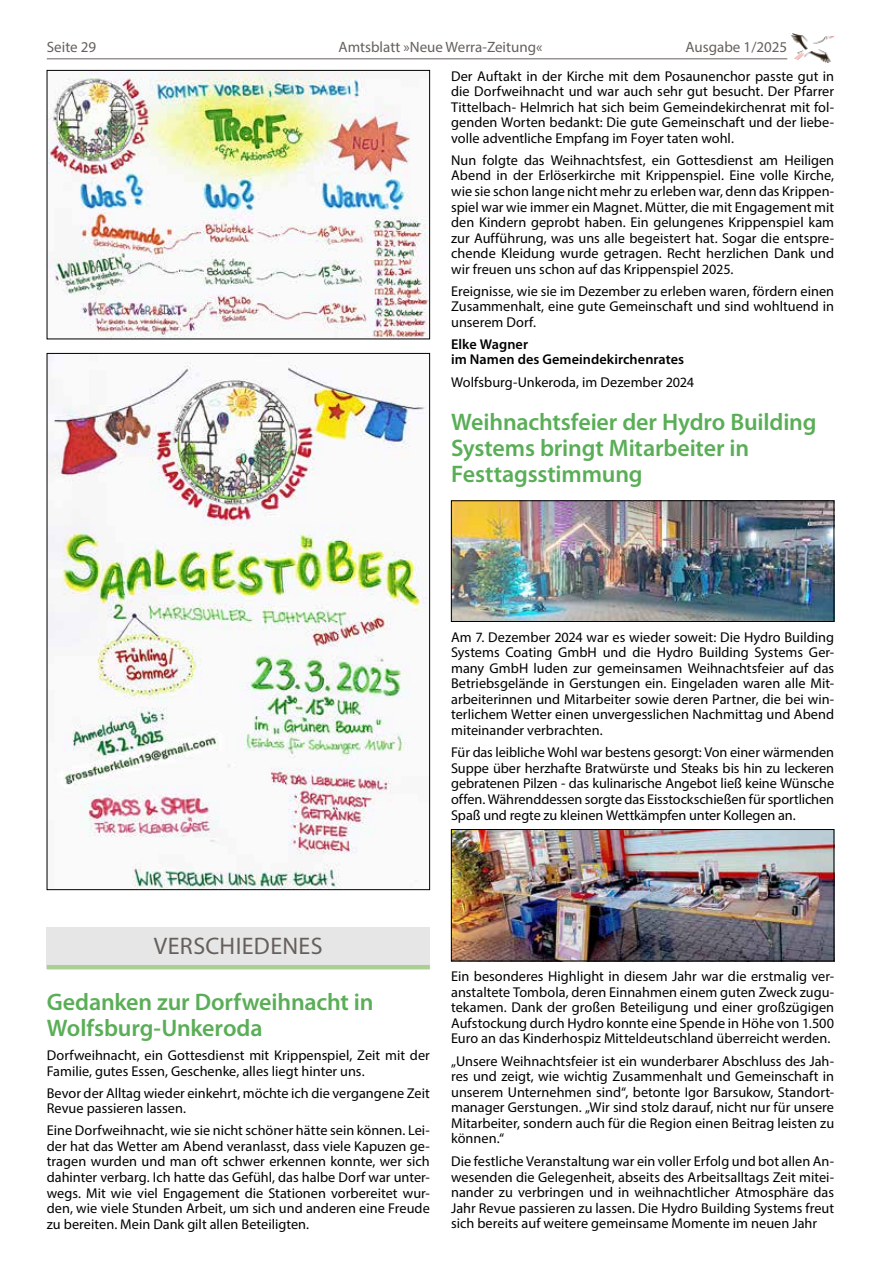
<style>
.page{position:relative;width:881px;height:1263px;background:#fff}
.page>*{position:absolute;margin:0;border:0;box-sizing:border-box;transform-origin:0 0}
.t1{font:600 24px/26.1px "Myriad Pro";letter-spacing:-.01em;color:#5aae57}
.t2{font:24px "Myriad Pro";letter-spacing:.015em;color:#66605c}
.t3{font:15px "Myriad Pro";color:#66605c}
.t4{font:14.25px/15.6px "Myriad Pro";color:#000;text-align:justify}
.t5{font:600 14.25px/15.6px "Myriad Pro";letter-spacing:.005em;color:#000}
</style>
<div class="page">
<hr style="left:47px;top:58px;width:740px;height:1px;background:#66605c">
<img style="left:791px;top:33px;width:42px;height:30px">
<img style="left:453px;top:502px;width:378px;height:118px">
<div style="left:451px;top:500px;width:382px;height:122px;border:1px solid #000"></div>
<img style="left:453px;top:831px;width:378px;height:128px">
<div style="left:451px;top:829px;width:382px;height:132px;border:1px solid #000"></div>
<img style="left:49px;top:72px;width:378px;height:265px">
<img style="left:49px;top:355px;width:378px;height:533px">
<div style="left:47px;top:928px;width:382px;height:41px;background:#e7e6e6"></div>
<hr style="left:47px;top:965px;width:382px;height:4px;background:#a9cf93">
<p class="t3" style="left:47px;top:37px;width:51px">Seite 29</p>
<p class="t3" style="left:338px;top:37px;width:205px">Amtsblatt »Neue Werra-Zeitung«</p>
<p class="t3" style="left:685px;top:37px;width:103px">Ausgabe 1/2025</p>
<p class="t4" style="left:451px;top:68px;width:384px">Der Auftakt in der Kirche mit dem Posaunenchor passte gut in die Dorfweihnacht und war auch sehr gut besucht. Der Pfarrer Tittelbach- Helmrich hat sich beim Gemeindekirchenrat mit fol&shy;genden Worten bedankt: Die gute Gemeinschaft und der liebe&shy;volle adventliche Empfang im Foyer taten wohl.</p>
<p class="t4" style="left:451px;top:152px;width:384px">Nun folgte das Weihnachtsfest, ein Gottesdienst am Heiligen Abend in der Erlöserkirche mit Krippenspiel. Eine volle Kirche, wie sie schon lange nicht mehr zu erleben war, denn das Krippen&shy;spiel war wie immer ein Magnet. Mütter, die mit Engagement mit den Kindern geprobt haben. Ein gelungenes Krippenspiel kam zur Aufführung, was uns alle begeistert hat. Sogar die entspre&shy;chende Kleidung wurde getragen. Recht herzlichen Dank und wir freuen uns schon auf das Krippenspiel 2025.</p>
<p class="t4" style="left:451px;top:283px;width:384px">Ereignisse, wie sie im Dezember zu erleben waren, fördern einen Zusammenhalt, eine gute Gemeinschaft und sind wohltuend in unserem Dorf.</p>
<p class="t5" style="left:451px;top:336px;width:234px">Elke Wagner<br>im Namen des Gemeindekirchenrates</p>
<p class="t4" style="left:451px;top:374px;width:244px">Wolfsburg-Unkeroda, im Dezember 2024</p>
<h1 class="t1" style="left:451px;top:408px;width:367px">Weihnachtsfeier der Hydro Building<br>Systems bringt Mitarbeiter in<br>Festtagsstimmung</h1>
<p class="t4" style="left:451px;top:629px;width:384px">Am 7. Dezember 2024 war es wieder soweit: Die Hydro Building Systems Coating GmbH und die Hydro Building Systems Ger&shy;many GmbH luden zur gemeinsamen Weihnachtsfeier auf das Betriebsgelände in Gerstungen ein. Eingeladen waren alle Mit&shy;arbeiterinnen und Mitarbeiter sowie deren Partner, die bei win&shy;terlichem Wetter einen unvergesslichen Nachmittag und Abend miteinander verbrachten.</p>
<p class="t4" style="left:451px;top:744px;width:384px">Für das leibliche Wohl war bestens gesorgt: Von einer wärmenden Suppe über herzhafte Bratwürste und Steaks bis hin zu leckeren gebratenen Pilzen - das kulinarische Angebot ließ keine Wünsche offen. Währenddessen sorgte das Eisstockschießen für sportlichen Spaß und regte zu kleinen Wettkämpfen unter Kollegen an.</p>
<h1 class="t2" style="left:154px;top:931px;width:170px">VERSCHIEDENES</h1>
<h1 class="t1" style="left:47px;top:988px;width:328px">Gedanken zur Dorfweihnacht in<br>Wolfsburg-Unkeroda</h1>
<p class="t4" style="left:47px;top:1048px;width:384px">Dorfweihnacht, ein Gottesdienst mit Krippenspiel, Zeit mit der<br>Familie, gutes Essen, Geschenke, alles liegt hinter uns.</p>
<p class="t4" style="left:47px;top:1085px;width:384px">Bevor der Alltag wieder einkehrt, möchte ich die vergangene Zeit<br>Revue passieren lassen.</p>
<p class="t4" style="left:47px;top:1122px;width:384px">Eine Dorfweihnacht, wie sie nicht schöner hätte sein können. Lei&shy;der hat das Wetter am Abend veranlasst, dass viele Kapuzen ge&shy;tragen wurden und man oft schwer erkennen konnte, wer sich dahinter verbarg. Ich hatte das Gefühl, das halbe Dorf war unter&shy;wegs. Mit wie viel Engagement die Stationen vorbereitet wur&shy;den, wie viele Stunden Arbeit, um sich und anderen eine Freude zu bereiten. Mein Dank gilt allen Beteiligten.</p>
<p class="t4" style="left:451px;top:968px;width:384px">Ein besonderes Highlight in diesem Jahr war die erstmalig ver&shy;anstaltete Tombola, deren Einnahmen einem guten Zweck zugu&shy;tekamen. Dank der großen Beteiligung und einer großzügigen Aufstockung durch Hydro konnte eine Spende in Höhe von 1.500<br>Euro an das Kinderhospiz Mitteldeutschland überreicht werden.</p>
<p class="t4" style="left:451px;top:1053px;width:384px">„Unsere Weihnachtsfeier ist ein wunderbarer Abschluss des Jah&shy;res und zeigt, wie wichtig Zusammenhalt und Gemeinschaft in unserem Unternehmen sind“, betonte Igor Barsukow, Standort&shy;manager Gerstungen. „Wir sind stolz darauf, nicht nur für unsere Mitarbeiter, sondern auch für die Region einen Beitrag leisten zu können.“</p>
<p class="t4" style="left:451px;top:1153px;width:384px">Die festliche Veranstaltung war ein voller Erfolg und bot allen An&shy;wesenden die Gelegenheit, abseits des Arbeitsalltags Zeit mitei&shy;nander zu verbringen und in weihnachtlicher Atmosphäre das Jahr Revue passieren zu lassen. Die Hydro Building Systems freut sich bereits auf weitere gemeinsame Momente im neuen Jahr</p>
</div>
